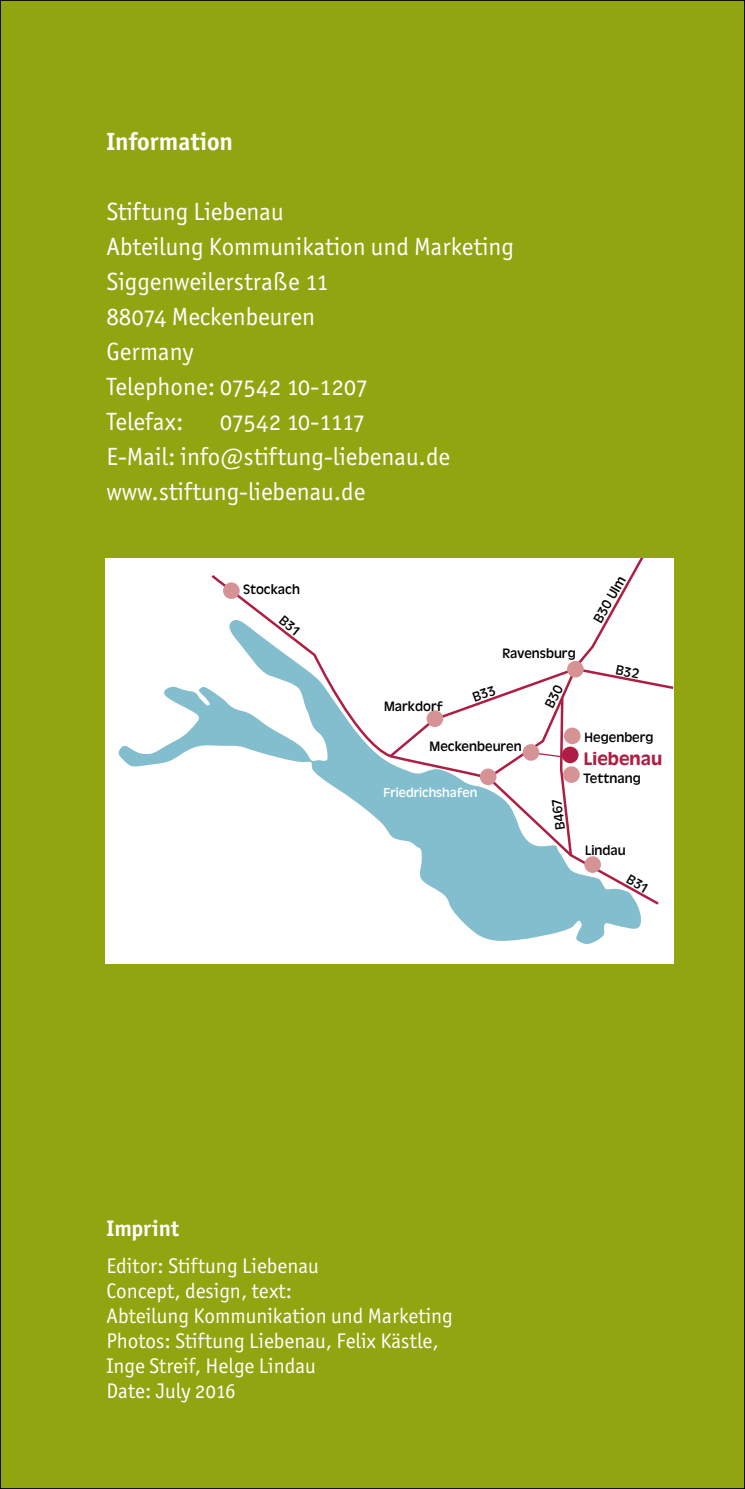
<style>
.page{position:relative;width:745px;height:1489px;background:#fff}
.page>*{position:absolute;margin:0;border:0;box-sizing:border-box;transform-origin:0 0}
.t1{font:25px/35px "ITC Officina Sans OS";color:#fff}
.t2{font:25px "ITC Officina Sans OS Bd";color:#fff}
.t3{font:22.5px "ITC Officina Sans OS Bd";color:#fff}
.t4{font:21.25px/25px "ITC Officina Sans OS";color:#fff}
.t5{font:500 18.75px "Antique Oli T";color:#ae1e44}
.t6{font:14.25px "Antique Oli T";color:#000}
.t7{font:13.5px "Antique Oli T";color:#fff}
</style>
<div class="page">
<div style="left:0;top:0;width:744px;height:1488px;background:#90a510"></div>
<div style="left:106px;top:558px;width:567px;height:406px;background:#fff"></div>
<svg style="left:118px;top:686px;width:523px;height:258px"></svg>
<svg style="left:209px;top:575px;width:450px;height:332px"></svg>
<div style="left:223px;top:582px;width:16px;height:17px;background:#d59395;border-radius:50%"></div>
<div style="left:584px;top:856px;width:16px;height:16px;background:#d59395;border-radius:50%"></div>
<svg style="left:626px;top:874px;width:21px;height:18px"></svg>
<svg style="left:278px;top:615px;width:22px;height:20px"></svg>
<svg style="left:387px;top:558px;width:286px;height:299px"></svg>
<p class="t2" style="left:106px;top:126px;width:128px">Information</p>
<p class="t1" style="left:106px;top:194px;width:409px">Stiftung Liebenau<br>Abteilung Kommunikation und Marketing<br>Siggenweilerstraße 11<br>88074 Meckenbeuren<br>Germany<br>Telephone: 07542 10-1207<br>Telefax:</p>
<p class="t1" style="left:106px;top:404px;width:345px;text-indent:113px">07542 10-1117<br>E-Mail: info@stiftung-liebenau.de www.stiftung-liebenau.de</p>
<p class="t6" style="left:243px;top:581px;width:58px">Stockach</p>
<p class="t6" style="left:502px;top:645px;width:74px">Ravensburg</p>
<p class="t6" style="left:589px;top:617px;width:52px;rotate:-60deg">B30 Ulm</p>
<p class="t6" style="left:384px;top:698px;width:60px">Markdorf</p>
<p class="t6" style="left:429px;top:738px;width:94px">Meckenbeuren</p>
<p class="t7" style="left:383px;top:784px;width:95px">Friedrichshafen</p>
<p class="t6" style="left:552px;top:830px;width:33px;rotate:-98deg">B467</p>
<p class="t6" style="left:584px;top:729px;width:70px">Hegenberg</p>
<p class="t5" style="left:583px;top:748px;width:80px">Liebenau</p>
<p class="t6" style="left:582px;top:770px;width:59px">Tettnang</p>
<p class="t6" style="left:584px;top:842px;width:42px">Lindau</p>
<p class="t3" style="left:106px;top:1213px;width:74px">Imprint</p>
<p class="t4" style="left:106px;top:1253px;width:348px">Editor: Stiftung Liebenau<br>Concept, design, text:<br>Abteilung Kommunikation und Marketing<br>Photos: Stiftung Liebenau, Felix Kästle,<br>Inge Streif, Helge Lindau<br>Date: July 2016</p>
</div>
